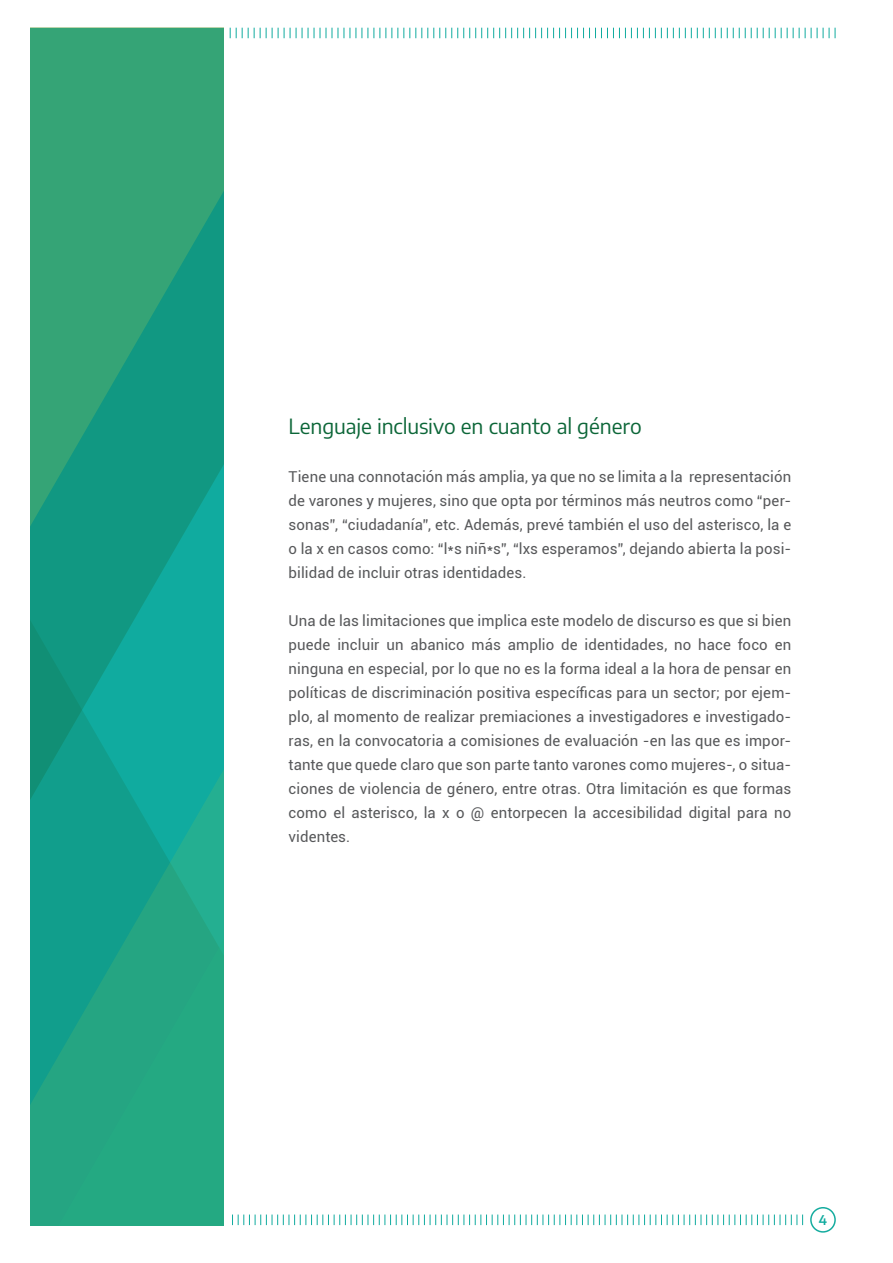
<style>
.page{position:relative;width:893px;height:1263px;background:#fff}
.page>*{position:absolute;margin:0;border:0;box-sizing:border-box;transform-origin:0 0}
.t1{font:21px "Encode Sans";letter-spacing:-.005em;color:#0c6638}
.t2{font:15px/24px "Roboto";letter-spacing:.005em;color:#57585a;text-align:justify}
.t3{font:600 13.2px "Encode Sans";color:#10ab9f}
</style>
<div class="page">
<svg style="left:31px;top:28px;width:193px;height:401px;background:#2da178"></svg>
<svg style="left:31px;top:429px;width:193px;height:796px;background:#18a289"></svg>
<svg style="left:232px;top:1214px;width:571px;height:11px"></svg>
<div style="left:810px;top:1207px;width:26px;height:25px;border:2px solid #15ac9f;border-radius:50%"></div>
<svg style="left:230px;top:28px;width:606px;height:10px"></svg>
<h1 class="t1" style="left:289px;top:411px;width:355px">Lenguaje inclusivo en cuanto al género</h1>
<p class="t2" style="left:289px;top:464px;width:504px">Tiene una connotación más amplia, ya que no se limita a la representación de varones y mujeres, sino que opta por términos más neutros como “per&shy;sonas”, “ciudadanía”, etc. Además, prevé también el uso del asterisco, la e o la x en casos como: “l*s niñ*s”, “lxs esperamos”, dejando abierta la posi&shy;bilidad de incluir otras identidades.</p>
<p class="t2" style="left:289px;top:608px;width:504px">Una de las limitaciones que implica este modelo de discurso es que si bien puede incluir un abanico más amplio de identidades, no hace foco en ninguna en especial, por lo que no es la forma ideal a la hora de pensar en políticas de discriminación positiva específicas para un sector; por ejem&shy;plo, al momento de realizar premiaciones a investigadores e investigado&shy;ras, en la convocatoria a comisiones de evaluación -en las que es impor&shy;tante que quede claro que son parte tanto varones como mujeres-, o situa&shy;ciones de violencia de género, entre otras. Otra limitación es que formas como el asterisco, la x o @ entorpecen la accesibilidad digital para no videntes.</p>
<p class="t3" style="left:819px;top:1210px;width:10px">4</p>
</div>
